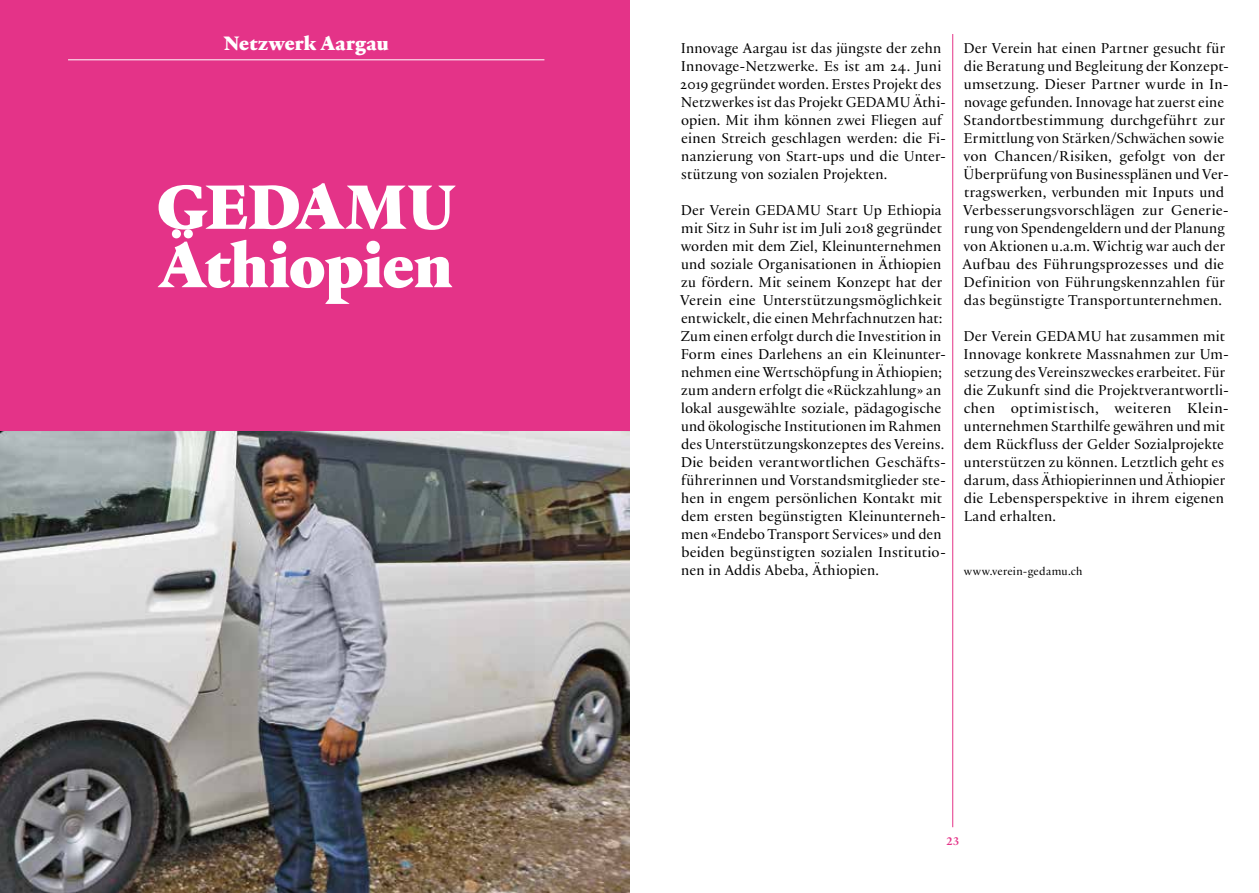
<style>
.page{position:relative;width:1259px;height:893px;background:#fff}
.page>*{position:absolute;margin:0;border:0;box-sizing:border-box;transform-origin:0 0}
.t1{font:900 67.5px/58.3px "Practice";letter-spacing:-.015em;color:#fff}
.t2{font:900 21px "Practice";letter-spacing:.005em;color:#fff}
.t3{font:15.3px/18px "Practice";letter-spacing:.01em;color:#000}
.t4{font:12px "Practice";letter-spacing:.02em;color:#000}
.t5{font:700 12px "Practice";color:#e43388}
</style>
<div class="page">
<div style="left:0;top:0;width:629px;height:893px;background:#e43388"></div>
<hr style="left:952px;top:34px;width:1px;height:793px;background:#e43388">
<hr style="left:68px;top:60px;width:476px;height:1px;background:#fff">
<img style="left:0;top:431px;width:629px;height:462px">
<h2 class="t2" style="left:224px;top:27px;width:166px">Netzwerk Aargau</h2>
<h1 class="t1" style="left:157px;top:174px;width:300px">GEDAMU<br>Äthiopien</h1>
<p class="t3" style="left:680px;top:39px;width:267px">Innovage Aargau ist das jüngste der zehn Innovage-Netzwerke. Es ist am 24. Juni 2019 gegründet worden. Erstes Projekt des Netzwerkes ist das Projekt GEDAMU Äthi&shy;opien. Mit ihm können zwei Fliegen auf einen Streich geschlagen werden: die Fi&shy;nanzierung von Start-ups und die Unter&shy;stützung von sozialen Projekten.</p>
<p class="t3" style="left:680px;top:201px;width:267px">Der Verein GEDAMU Start Up Ethiopia mit Sitz in Suhr ist im Juli 2018 gegründet worden mit dem Ziel, Kleinunternehmen und soziale Organisationen in Äthiopien zu fördern. Mit seinem Konzept hat der Verein eine Unterstützungsmöglichkeit entwickelt, die einen Mehrfachnutzen hat:<br>Zum einen erfolgt durch die Investition in Form eines Darlehens an ein Kleinunter&shy;nehmen eine Wertschöpfung in Äthiopien; zum andern erfolgt die «Rückzahlung» an lokal ausgewählte soziale, pädagogische und ökologische Institutionen im Rahmen des Unterstützungskonzeptes des Vereins.<br>Die beiden verantwortlichen Geschäfts&shy;führerinnen und Vorstandsmitglieder ste&shy;hen in engem persönlichen Kontakt mit dem ersten begünstigten Kleinunterneh&shy;men «Endebo Transport Services» und den beiden begünstigten sozialen Institutio&shy;nen in Addis Abeba, Äthiopien.</p>
<p class="t3" style="left:962px;top:39px;width:268px">Der Verein hat einen Partner gesucht für die Beratung und Begleitung der Konzept&shy;umsetzung. Dieser Partner wurde in In&shy;novage gefunden. Innovage hat zuerst eine Standortbestimmung durchgeführt zur Ermittlung von Stärken/Schwächen sowie von Chancen/Risiken, gefolgt von der Überprüfung von Businessplänen und Ver&shy;tragswerken, verbunden mit Inputs und Verbesserungsvorschlägen zur Generie&shy;rung von Spendengeldern und der Planung von Aktionen u.a.m. Wichtig war auch der Aufbau des Führungsprozesses und die Definition von Führungskennzahlen für das begünstigte Transportunternehmen.</p>
<p class="t3" style="left:963px;top:327px;width:267px">Der Verein GEDAMU hat zusammen mit Innovage konkrete Massnahmen zur Um&shy;setzung des Vereinszweckes erarbeitet. Für die Zukunft sind die Projektverantwortli&shy;chen optimistisch, weiteren Klein&shy;unternehmen Starthilfe gewähren und mit dem Rückfluss der Gelder Sozialprojekte unterstützen zu können. Letztlich geht es darum, dass Äthiopierinnen und Äthiopier die Lebensperspektive in ihrem eigenen Land erhalten.</p>
<p class="t4" style="left:964px;top:563px;width:120px">www.verein-gedamu.ch</p>
<p class="t5" style="left:946px;top:833px;width:14px">23</p>
</div>
